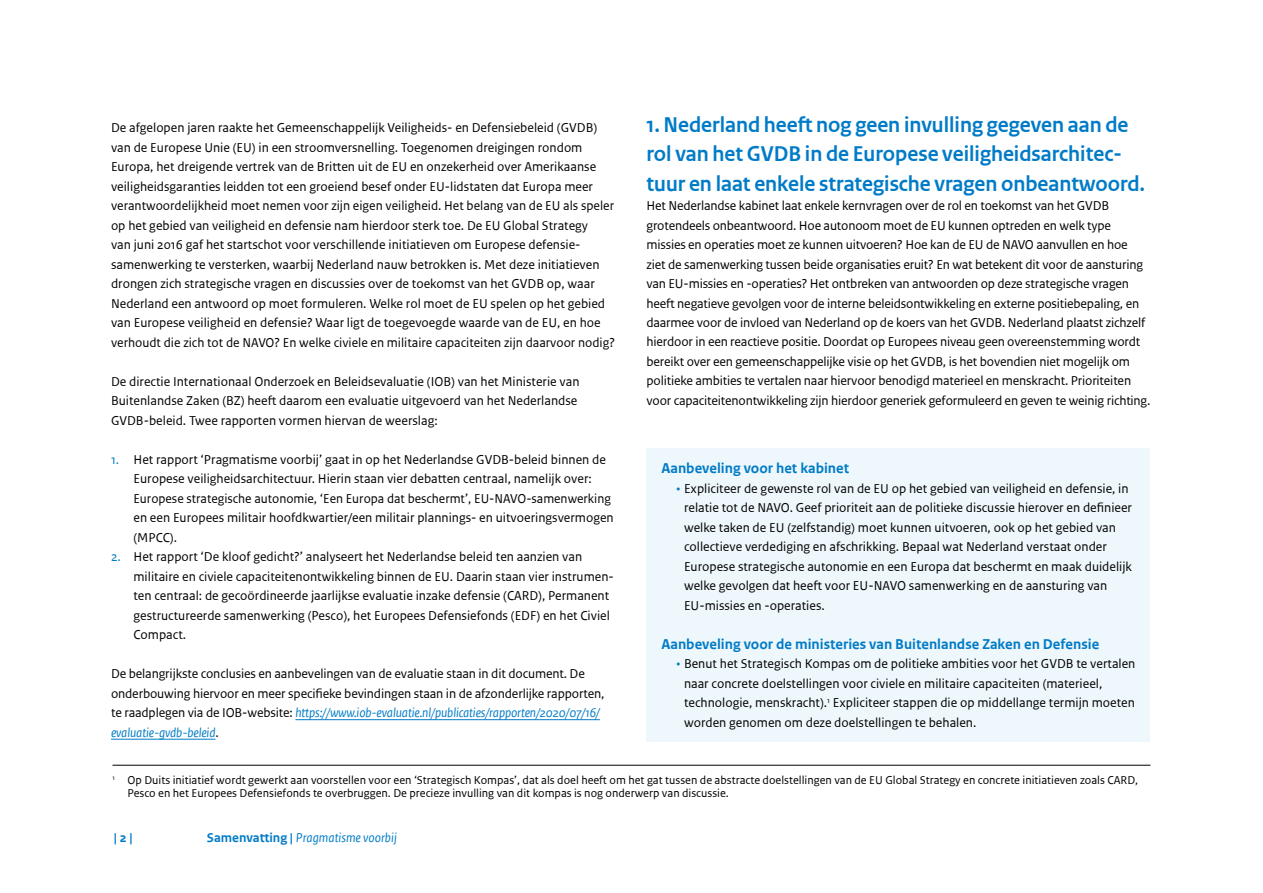
<style>
.page{position:relative;width:1263px;height:893px;background:#fff}
.page>*{position:absolute;margin:0;border:0;box-sizing:border-box;transform-origin:0 0}
.t1{font:700 22.5px/29.2px "Rijksoverheid Sans Heading TT";color:#007bc7}
.t2{font:700 15px "Rijksoverheid Sans Text TT";color:#007bc7}
.t3{font:13.5px/19.5px "Rijksoverheid Sans Text TT";color:#000}
.t4{font:italic 13.5px "Rijksoverheid Sans Text TT";color:#007bc7}
.t5{font:700 13.5px "Rijksoverheid Sans Text TT";color:#007bc7}
.t6{font:12px/13.5px "Rijksoverheid Sans Text TT";color:#000}
.s1{color:#007bc7}
.s2{font-style:italic;color:#007bc7}
.s3{font-weight:700;font-style:normal}
</style>
<div class="page">
<div style="left:646px;top:449px;width:504px;height:293px;background:#eef7fb"></div>
<hr style="left:295px;top:719px;width:305px;height:1px;background:#007bc7">
<hr style="left:111px;top:739px;width:104px;height:1px;background:#007bc7">
<hr style="left:112px;top:765px;width:1038px;height:1px;background:#000">
<p class="t3" style="left:111px;top:118px;width:505px">De afgelopen jaren raakte het Gemeenschappelijk Veiligheids- en Defensiebeleid (GVDB) van de Europese Unie (EU) in een stroomversnelling. Toegenomen dreigingen rondom Europa, het dreigende vertrek van de Britten uit de EU en onzekerheid over Amerikaanse veiligheidsgaranties leidden tot een groeiend besef onder EU-lidstaten dat Europa meer verantwoordelijkheid moet nemen voor zijn eigen veiligheid. Het belang van de EU als speler op het gebied van veiligheid en defensie nam hierdoor sterk toe. De EU Global Strategy<br>van juni 2016 gaf het startschot voor verschillende initiatieven om Europese defensie&shy;samenwerking te versterken, waarbij Nederland nauw betrokken is. Met deze initiatieven drongen zich strategische vragen en discussies over de toekomst van het GVDB op, waar Nederland een antwoord op moet formuleren. Welke rol moet de EU spelen op het gebied van Europese veiligheid en defensie? Waar ligt de toegevoegde waarde van de EU, en hoe verhoudt die zich tot de NAVO? En welke civiele en militaire capaciteiten zijn daarvoor nodig?</p>
<p class="t3" style="left:111px;top:372px;width:470px">De directie Internationaal Onderzoek en Beleidsevaluatie (IOB) van het Ministerie van<br>Buitenlandse Zaken (BZ) heeft daarom een evaluatie uitgevoerd van het Nederlandse<br>GVDB-beleid. Twee rapporten vormen hiervan de weerslag:</p>
<p class="t3" style="left:133px;top:450px;width:482px;text-indent:-22px"><span class="s1">1.</span> Het rapport ‘Pragmatisme voorbij’ gaat in op het Nederlandse GVDB-beleid binnen de Europese veiligheidsarchitectuur. Hierin staan vier debatten centraal, namelijk over:<br>Europese strategische autonomie, ‘Een Europa dat beschermt’, EU-NAVO-samenwerking en een Europees militair hoofdkwartier/een militair plannings- en uitvoeringsvermogen (MPCC).</p>
<p class="t3" style="left:133px;top:547px;width:482px;text-indent:-23px"><span class="s1">2.</span> Het rapport ‘De kloof gedicht?’ analyseert het Nederlandse beleid ten aanzien van militaire en civiele capaciteitenontwikkeling binnen de EU. Daarin staan vier instrumen&shy;ten centraal: de gecoördineerde jaarlijkse evaluatie inzake defensie (CARD), Permanent gestructureerde samenwerking (Pesco), het Europees Defensiefonds (EDF) en het Civiel Compact.</p>
<p class="t3" style="left:111px;top:664px;width:495px">De belangrijkste conclusies en aanbevelingen van de evaluatie staan in dit document. De onderbouwing hiervoor en meer specifieke bevindingen staan in de afzonderlijke rapporten, te raadplegen via de IOB-website: <span class="s2">https://www.iob-evaluatie.nl/publicaties/rapporten/2020/07/16/ evaluatie-gvdb-beleid</span>.</p>
<h1 class="t1" style="left:646px;top:111px;width:500px">1. Nederland heeft nog geen invulling gegeven aan de rol van het GVDB in de Europese veiligheidsarchitec&shy;tuur en laat enkele strategische vragen onbeantwoord.</h1>
<p class="t3" style="left:646px;top:196px;width:505px">Het Nederlandse kabinet laat enkele kernvragen over de rol en toekomst van het GVDB grotendeels onbeantwoord. Hoe autonoom moet de EU kunnen optreden en welk type missies en operaties moet ze kunnen uitvoeren? Hoe kan de EU de NAVO aanvullen en hoe<br>ziet de samenwerking tussen beide organisaties eruit? En wat betekent dit voor de aansturing van EU-missies en -operaties? Het ontbreken van antwoorden op deze strategische vragen heeft negatieve gevolgen voor de interne beleidsontwikkeling en externe positiebepaling, en daarmee voor de invloed van Nederland op de koers van het GVDB. Nederland plaatst zichzelf hierdoor in een reactieve positie. Doordat op Europees niveau geen overeenstemming wordt bereikt over een gemeenschappelijke visie op het GVDB, is het bovendien niet mogelijk om politieke ambities te vertalen naar hiervoor benodigd materieel en menskracht. Prioriteiten voor capaciteitenontwikkeling zijn hierdoor generiek geformuleerd en geven te weinig richting.</p>
<p class="t2" style="left:661px;top:460px;width:189px">Aanbeveling voor het kabinet</p>
<p class="t3" style="left:684px;top:479px;width:450px;text-indent:-8px"><span class="s1">•</span> Expliciteer de gewenste rol van de EU op het gebied van veiligheid en defensie, in relatie tot de NAVO. Geef prioriteit aan de politieke discussie hierover en definieer welke taken de EU (zelfstandig) moet kunnen uitvoeren, ook op het gebied van collectieve verdediging en afschrikking. Bepaal wat Nederland verstaat onder Europese strategische autonomie en een Europa dat beschermt en maak duidelijk welke gevolgen dat heeft voor EU-NAVO samenwerking en de aansturing van EU-missies en -operaties.</p>
<p class="t2" style="left:661px;top:635px;width:439px">Aanbeveling voor de ministeries van Buitenlandse Zaken en Defensie</p>
<p class="t3" style="left:684px;top:654px;width:453px;text-indent:-8px"><span class="s1">•</span> Benut het Strategisch Kompas om de politieke ambities voor het GVDB te vertalen naar concrete doelstellingen voor civiele en militaire capaciteiten (materieel, technologie, menskracht).<sup>1</sup> Expliciteer stappen die op middellange termijn moeten worden genomen om deze doelstellingen te behalen.</p>
<p class="t6" style="left:127px;top:773px;width:1012px;text-indent:-15px"><sup>1</sup> Op Duits initiatief wordt gewerkt aan voorstellen voor een ‘Strategisch Kompas’, dat als doel heeft om het gat tussen de abstracte doelstellingen van de EU Global Strategy en concrete initiatieven zoals CARD,<br>Pesco en het Europees Defensiefonds te overbruggen. De precieze invulling van dit kompas is nog onderwerp van discussie.</p>
<p class="t5" style="left:114px;top:830px;width:20px">| 2 |</p>
<p class="t4" style="left:207px;top:830px;width:191px"><span class="s3">Samenvatting |</span> Pragmatisme voorbij</p>
</div>
